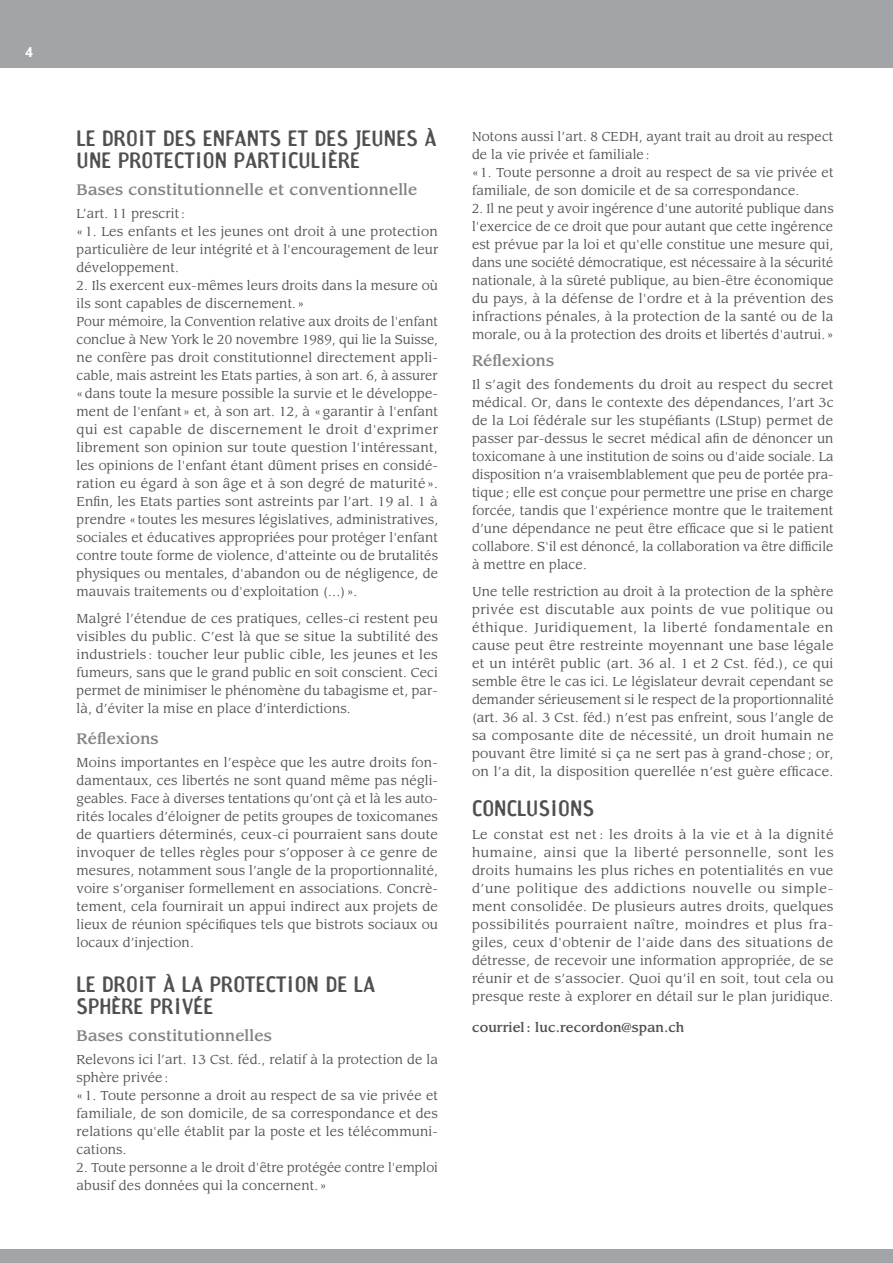
<style>
.page{position:relative;width:893px;height:1263px;background:#fff}
.page>*{position:absolute;margin:0;border:0;box-sizing:border-box;transform-origin:0 0}
.t1{font:21px/22.5px "Amoebia Sans";letter-spacing:.01em;color:#505052}
.t2{font:500 15px "Leawood";letter-spacing:.01em;color:#818385}
.t3{font:700 13.5px "Amoebia";color:#fff}
.t4{font:12.75px/18px "Leawood";letter-spacing:.01em;color:#505052;text-align:justify}
.t5{font:500 12.75px "Leawood";letter-spacing:.01em;color:#505052}
</style>
<div class="page">
<div style="left:0;top:0;width:893px;height:68px;background:#a2a4a7"></div>
<div style="left:0;top:1249px;width:893px;height:14px;background:#a2a4a7"></div>
<p class="t3" style="left:26px;top:46px;width:9px">4</p>
<h1 class="t1" style="left:77px;top:128px;width:362px">LE DROIT DES ENFANTS ET DES JEUNES À<br>UNE PROTECTION PARTICULIÈRE</h1>
<p class="t2" style="left:77px;top:183px;width:342px">Bases constitutionnelle et conventionnelle</p>
<p class="t4" style="left:77px;top:205px;width:363px;text-align:left">L’art. 11 prescrit :<br>« 1. Les enfants et les jeunes ont droit à une protection particulière de leur intégrité et à l'encouragement de leur développement.</p>
<p class="t4" style="left:77px;top:277px;width:363px;text-align:left">2. Ils exercent eux-mêmes leurs droits dans la mesure où ils sont capables de discernement. »<br>Pour mémoire, la Convention relative aux droits de l'enfant conclue à New York le 20 novembre 1989, qui lie la Suisse, ne confère pas droit constitutionnel directement appli&shy;cable, mais astreint les Etats parties, à son art. 6, à assurer « dans toute la mesure possible la survie et le développe&shy;ment de l'enfant » et, à son art. 12, à « garantir à l'enfant qui est capable de discernement le droit d'exprimer librement son opinion sur toute question l'intéressant, les opinions de l'enfant étant dûment prises en considé&shy;ration eu égard à son âge et à son degré de maturité ».<br>Enfin, les Etats parties sont astreints par l’art. 19 al. 1 à prendre « toutes les mesures législatives, administratives, sociales et éducatives appropriées pour protéger l'enfant contre toute forme de violence, d'atteinte ou de brutalités physiques ou mentales, d'abandon ou de négligence, de mauvais traitements ou d'exploitation (…) ».</p>
<p class="t4" style="left:77px;top:610px;width:363px">Malgré l’étendue de ces pratiques, celles-ci restent peu visibles du public. C’est là que se situe la subtilité des industriels : toucher leur public cible, les jeunes et les fumeurs, sans que le grand public en soit conscient. Ceci permet de minimiser le phénomène du tabagisme et, par&shy;là, d’éviter la mise en place d’interdictions.</p>
<p class="t2" style="left:77px;top:732px;width:84px">Réflexions</p>
<p class="t4" style="left:77px;top:754px;width:363px">Moins importantes en l’espèce que les autre droits fon&shy;damentaux, ces libertés ne sont quand même pas négli&shy;geables. Face à diverses tentations qu’ont çà et là les auto&shy;rités locales d’éloigner de petits groupes de toxicomanes de quartiers déterminés, ceux-ci pourraient sans doute invoquer de telles règles pour s’opposer à ce genre de mesures, notamment sous l’angle de la proportionnalité, voire s’organiser formellement en associations. Concrè&shy;tement, cela fournirait un appui indirect aux projets de lieux de réunion spécifiques tels que bistrots sociaux ou locaux d’injection.</p>
<h1 class="t1" style="left:77px;top:974px;width:300px">LE DROIT À LA PROTECTION DE LA<br>SPHÈRE PRIVÉE</h1>
<p class="t2" style="left:77px;top:1029px;width:197px">Bases constitutionnelles</p>
<p class="t4" style="left:77px;top:1051px;width:363px;text-align:left">Relevons ici l’art. 13 Cst. féd., relatif à la protection de la sphère privée :<br>« 1. Toute personne a droit au respect de sa vie privée et familiale, de son domicile, de sa correspondance et des relations qu'elle établit par la poste et les télécommuni&shy;cations.</p>
<p class="t4" style="left:77px;top:1159px;width:363px">2. Toute personne a le droit d'être protégée contre l'emploi abusif des données qui la concernent. »</p>
<p class="t4" style="left:472px;top:128px;width:363px;text-align:left">Notons aussi l’art. 8 CEDH, ayant trait au droit au respect de la vie privée et familiale :<br>« 1. Toute personne a droit au respect de sa vie privée et familiale, de son domicile et de sa correspondance.</p>
<p class="t4" style="left:472px;top:200px;width:363px">2. Il ne peut y avoir ingérence d'une autorité publique dans l'exercice de ce droit que pour autant que cette ingérence est prévue par la loi et qu'elle constitue une mesure qui, dans une société démocratique, est nécessaire à la sécurité nationale, à la sûreté publique, au bien-être économique du pays, à la défense de l'ordre et à la prévention des infractions pénales, à la protection de la santé ou de la morale, ou à la protection des droits et libertés d'autrui. »</p>
<p class="t2" style="left:472px;top:354px;width:84px">Réflexions</p>
<p class="t4" style="left:472px;top:376px;width:363px">Il s’agit des fondements du droit au respect du secret médical. Or, dans le contexte des dépendances, l’art 3c de la Loi fédérale sur les stupéfiants (LStup) permet de passer par-dessus le secret médical afin de dénoncer un toxicomane à une institution de soins ou d'aide sociale. La disposition n’a vraisemblablement que peu de portée pra&shy;tique ; elle est conçue pour permettre une prise en charge forcée, tandis que l'expérience montre que le traitement d’une dépendance ne peut être efficace que si le patient collabore. S'il est dénoncé, la collaboration va être difficile à mettre en place.</p>
<p class="t4" style="left:472px;top:583px;width:363px">Une telle restriction au droit à la protection de la sphère privée est discutable aux points de vue politique ou éthique. Juridiquement, la liberté fondamentale en cause peut être restreinte moyennant une base légale et un intérêt public (art. 36 al. 1 et 2 Cst. féd.), ce qui semble être le cas ici. Le législateur devrait cependant se demander sérieusement si le respect de la proportionnalité (art. 36 al. 3 Cst. féd.) n’est pas enfreint, sous l’angle de sa composante dite de nécessité, un droit humain ne pouvant être limité si ça ne sert pas à grand-chose ; or, on l’a dit, la disposition querellée n’est guère efficace.</p>
<h1 class="t1" style="left:472px;top:798px;width:124px">CONCLUSIONS</h1>
<p class="t4" style="left:472px;top:826px;width:363px">Le constat est net : les droits à la vie et à la dignité humaine, ainsi que la liberté personnelle, sont les droits humains les plus riches en potentialités en vue d’une politique des addictions nouvelle ou simple&shy;ment consolidée. De plusieurs autres droits, quelques possibilités pourraient naître, moindres et plus fra&shy;giles, ceux d'obtenir de l'aide dans des situations de détresse, de recevoir une information appropriée, de se réunir et de s’associer. Quoi qu’il en soit, tout cela ou presque reste à explorer en détail sur le plan juridique.</p>
<p class="t5" style="left:472px;top:1021px;width:214px">courriel : luc.recordon@span.ch</p>
</div>
